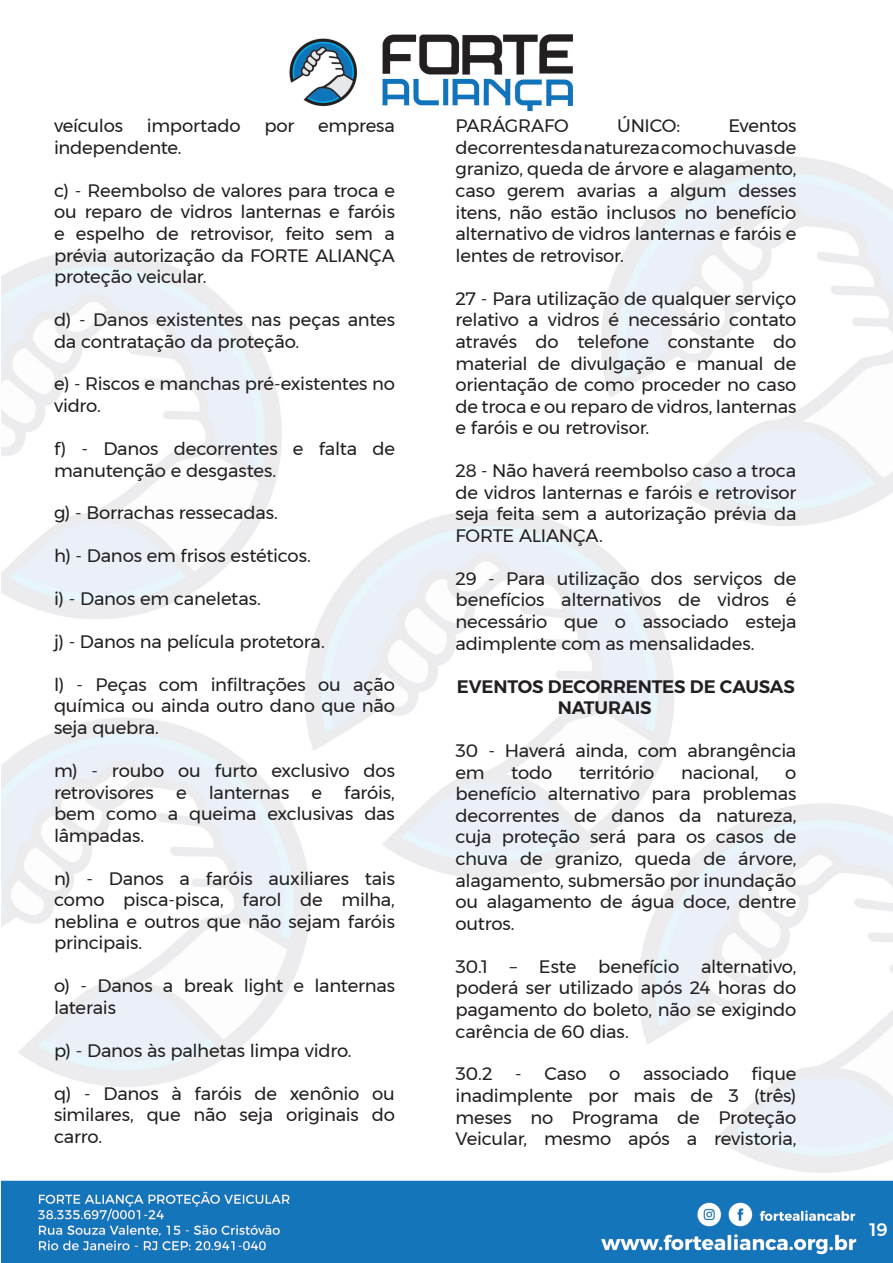
<style>
.page{position:relative;width:893px;height:1263px;background:#fff}
.page>*{position:absolute;margin:0;border:0;box-sizing:border-box;transform-origin:0 0}
.Texto_corrido{font:18px/21.6px "Montserrat";letter-spacing:-.01em;color:#231f20;text-align:justify}
.Subtítulo{font:600 18px/21.6px "Montserrat";letter-spacing:-.01em;color:#231f20}
.t1{font:500 18px "Montserrat";color:#fff}
</style>
<div class="page">
<img style="left:1px;top:34px;width:892px;height:1229px">
<p class="Texto_corrido" style="left:54px;top:115px;width:71px">veículos</p>
<p class="Texto_corrido" style="left:147px;top:115px;width:95px">importado</p>
<p class="Texto_corrido" style="left:264px;top:115px;width:32px">por</p>
<p class="Texto_corrido" style="left:318px;top:115px;width:78px">empresa</p>
<p class="Texto_corrido" style="left:54px;top:136px;width:129px">independente.</p>
<p class="Texto_corrido" style="left:54px;top:179px;width:342px">c) - Reembolso de valores para troca e ou reparo de vidros lanternas e faróis e espelho de retrovisor, feito sem a prévia autorização da FORTE ALIANÇA proteção veicular.</p>
<p class="Texto_corrido" style="left:54px;top:309px;width:342px">d) - Danos existentes nas peças antes da contratação da proteção.</p>
<p class="Texto_corrido" style="left:54px;top:373px;width:342px">e) - Riscos e manchas pré-existentes no vidro.</p>
<p class="Texto_corrido" style="left:54px;top:437px;width:342px">f) - Danos decorrentes e falta de manutenção e desgastes.</p>
<p class="Texto_corrido" style="left:54px;top:502px;width:225px">g) - Borrachas ressecadas.</p>
<p class="Texto_corrido" style="left:54px;top:545px;width:258px">h) - Danos em frisos estéticos.</p>
<p class="Texto_corrido" style="left:54px;top:588px;width:208px">i) - Danos em caneletas.</p>
<p class="Texto_corrido" style="left:54px;top:631px;width:272px">j) - Danos na película protetora.</p>
<p class="Texto_corrido" style="left:54px;top:673px;width:342px">l) - Peças com infiltrações ou ação química ou ainda outro dano que não seja quebra.</p>
<p class="Texto_corrido" style="left:54px;top:759px;width:342px">m) - roubo ou furto exclusivo dos retrovisores e lanternas e faróis, bem como a queima exclusivas das lâmpadas.</p>
<p class="Texto_corrido" style="left:54px;top:867px;width:342px">n) - Danos a faróis auxiliares tais como pisca-pisca, farol de milha, neblina e outros que não sejam faróis principais.</p>
<p class="Texto_corrido" style="left:54px;top:975px;width:342px">o) - Danos a break light e lanternas laterais</p>
<p class="Texto_corrido" style="left:54px;top:1039px;width:299px">p) - Danos às palhetas limpa vidro.</p>
<p class="Texto_corrido" style="left:54px;top:1082px;width:342px">q) - Danos à faróis de xenônio ou similares, que não seja originais do carro.</p>
<p class="Texto_corrido" style="left:455px;top:115px;width:115px">PARÁGRAFO</p>
<p class="Texto_corrido" style="left:617px;top:115px;width:65px">ÚNICO:</p>
<p class="Texto_corrido" style="left:455px;top:115px;width:342px;text-indent:273px">Eventos decorrentes da natureza como chuvas de granizo, queda de árvore e alagamento, caso gerem avarias a algum desses itens, não estão inclusos no benefício alternativo de vidros lanternas e faróis e lentes de retrovisor.</p>
<p class="Texto_corrido" style="left:455px;top:287px;width:342px">27 - Para utilização de qualquer serviço relativo a vidros é necessário contato através do telefone constante do material de divulgação e manual de orientação de como proceder no caso de troca e ou reparo de vidros, lanternas e faróis e ou retrovisor.</p>
<p class="Texto_corrido" style="left:455px;top:460px;width:342px">28 - Não haverá reembolso caso a troca de vidros lanternas e faróis e retrovisor seja feita sem a autorização prévia da FORTE ALIANÇA.</p>
<p class="Texto_corrido" style="left:455px;top:567px;width:342px">29 - Para utilização dos serviços de benefícios alternativos de vidros é necessário que o associado esteja adimplente com as mensalidades.</p>
<p class="Subtítulo" style="left:558px;top:675px;width:239px;text-indent:-101px">EVENTOS DECORRENTES DE CAUSAS<br>NATURAIS</p>
<p class="Texto_corrido" style="left:455px;top:740px;width:342px">30 - Haverá ainda, com abrangência em</p>
<p class="Texto_corrido" style="left:511px;top:761px;width:43px">todo</p>
<p class="Texto_corrido" style="left:579px;top:761px;width:77px">território</p>
<p class="Texto_corrido" style="left:681px;top:761px;width:79px">nacional,</p>
<p class="Texto_corrido" style="left:455px;top:761px;width:342px;text-indent:330px">o benefício alternativo para problemas decorrentes de danos da natureza, cuja proteção será para os casos de chuva de granizo, queda de árvore, alagamento, submersão por inundação ou alagamento de água doce, dentre outros.</p>
<p class="Texto_corrido" style="left:455px;top:955px;width:342px">30.1 – Este benefício alternativo, poderá ser utilizado após 24 horas do pagamento do boleto, não se exigindo carência de 60 dias.</p>
<p class="Texto_corrido" style="left:455px;top:1063px;width:39px">30.2</p>
<p class="Texto_corrido" style="left:515px;top:1063px;width:73px">- Caso</p>
<p class="Texto_corrido" style="left:609px;top:1063px;width:13px">o</p>
<p class="Texto_corrido" style="left:643px;top:1063px;width:87px">associado</p>
<p class="Texto_corrido" style="left:455px;top:1063px;width:342px;text-indent:296px">fique inadimplente por mais de 3 (três) meses no Programa de Proteção Veicular, mesmo após a revistoria,</p>
<p class="t1" style="left:870px;top:1215px;width:20px">19</p>
</div>
